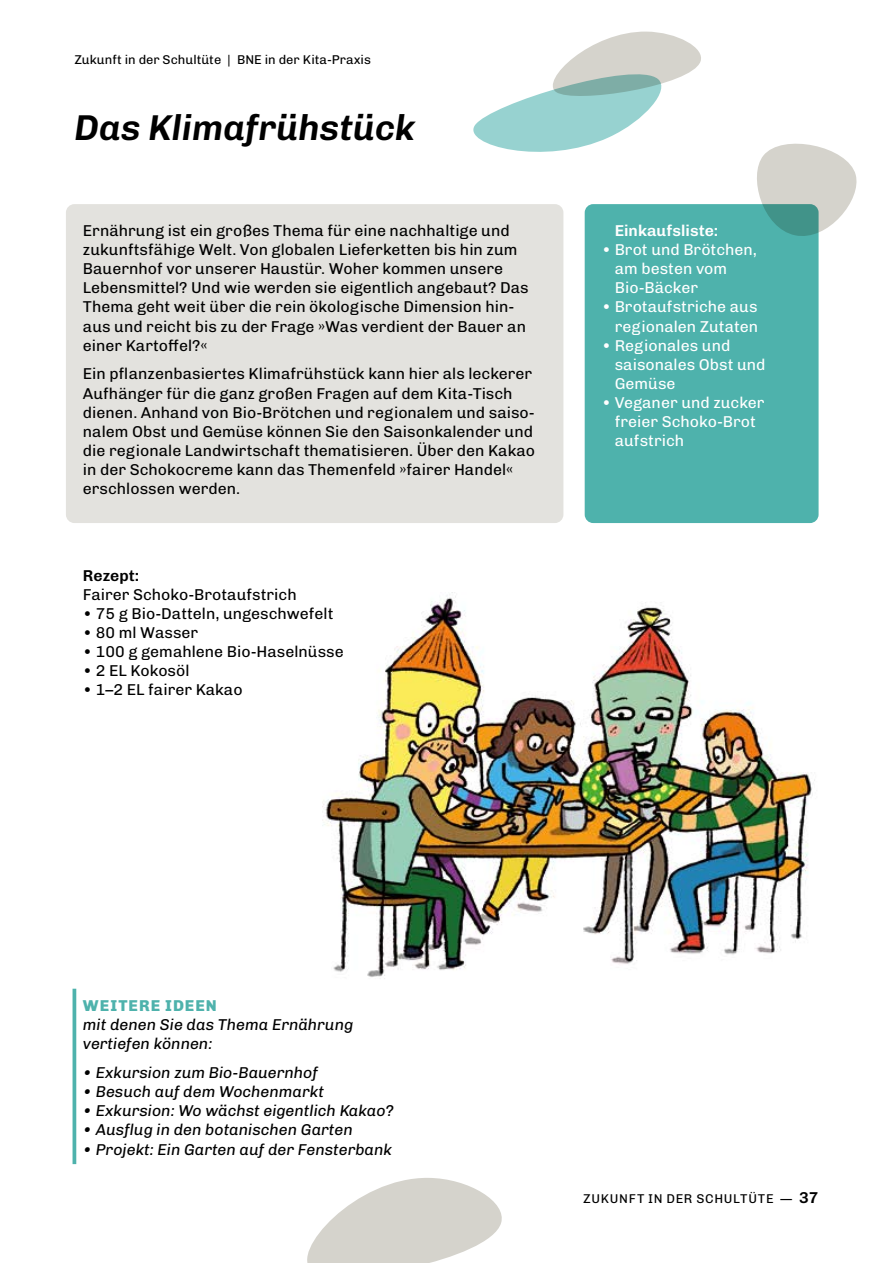
<style>
.page{position:relative;width:893px;height:1263px;background:#fff}
.page>*{position:absolute;margin:0;border:0;box-sizing:border-box;transform-origin:0 0}
.t1{font:italic 600 36px "Chivo";color:#000}
.t2{font:15.75px/19.2px "Chivo";color:#000}
.t3{font:italic 15.75px/19.2px "Chivo";color:#000}
.t4{font:15.75px/19.2px "Chivo";color:#fff}
.t5{font:600 15.75px "Chivo";color:#fff}
.t6{font:600 15.75px "Chivo";color:#000}
.t7{font:12.75px "Chivo";color:#000}
.t8{font:12.75px "Chivo";letter-spacing:.055em;color:#000}
.s1{font-weight:800;font-style:normal;color:#4eb2ac}
.s2{font-weight:600;font-size:15.75px}
</style>
<div class="page">
<img style="left:66px;top:204px;width:752px;height:961px">
<div style="left:66px;top:204px;width:497px;height:319px;background:#e3e2de;border-radius:9px"></div>
<hr style="left:73px;top:989px;width:3px;height:175px;background:#4eb2ac">
<svg style="left:307px;top:1178px;width:195px;height:85px"></svg>
<svg style="left:473px;top:31px;width:228px;height:121px"></svg>
<div style="left:585px;top:204px;width:234px;height:319px;background:#4eb2ac;border-radius:9px"></div>
<svg style="left:747px;top:143px;width:110px;height:99px"></svg>
<p class="t7" style="left:74px;top:50px;width:298px">Zukunft in der Schultüte | BNE in der Kita-Praxis</p>
<h4 class="t1" style="left:74px;top:100px;width:343px">Das Klimafrühstück</h4>
<p class="t2" style="left:83px;top:220px;width:447px">Ernährung ist ein großes Thema für eine nachhaltige und zukunftsfähige Welt. Von globalen Lieferketten bis hin zum Bauernhof vor unserer Haustür. Woher kommen unsere Lebensmittel? Und wie werden sie eigentlich angebaut? Das Thema geht weit über die rein ökologische Dimension hin&shy;aus und reicht bis zu der Frage »Was verdient der Bauer an einer Kartoffel?«</p>
<p class="t2" style="left:83px;top:364px;width:454px">Ein pflanzenbasiertes Klimafrühstück kann hier als leckerer Aufhänger für die ganz großen Fragen auf dem Kita-Tisch dienen. Anhand von Bio-Brötchen und regionalem und saiso&shy;nalem Obst und Gemüse können Sie den Saisonkalender und die regionale Landwirtschaft thematisieren. Über den Kakao in der Schokocreme kann das Themenfeld »fairer Handel« erschlossen werden.</p>
<h4 class="t6" style="left:83px;top:563px;width:58px">Rezept:</h4>
<p class="t2" style="left:83px;top:584px;width:215px">Fairer Schoko-Brotaufstrich</p>
<p class="t2" style="left:83px;top:603px;width:252px">• 75 g Bio-Datteln, ungeschwefelt</p>
<p class="t2" style="left:83px;top:622px;width:117px">• 80 ml Wasser</p>
<p class="t2" style="left:83px;top:641px;width:262px">• 100 g gemahlene Bio-Haselnüsse</p>
<p class="t2" style="left:83px;top:660px;width:108px">• 2 EL Kokosöl</p>
<p class="t2" style="left:83px;top:680px;width:161px">• 1–2 EL fairer Kakao</p>
<p class="t5" style="left:615px;top:218px;width:105px">Einkaufsliste:</p>
<p class="t4" style="left:615px;top:239px;width:144px;text-indent:-13px">• Brot und Brötchen, am besten vom<br>Bio-Bäcker</p>
<p class="t4" style="left:602px;top:297px;width:158px;text-align:right">• Brotaufstriche aus regionalen Zutaten</p>
<p class="t4" style="left:615px;top:335px;width:152px;text-indent:-13px">• Regionales und saisonales Obst und<br>Gemüse</p>
<p class="t4" style="left:602px;top:392px;width:170px;text-align:center">• Veganer und zucker&shy;freier Schoko-Brot-</p>
<p class="t4" style="left:615px;top:431px;width:71px">aufstrich</p>
<h4 class="t3" style="left:83px;top:995px;width:272px"><span class="s1">WEITERE IDEEN<br></span>mit denen Sie das Thema Ernährung vertiefen können:</h4>
<p class="t3" style="left:83px;top:1062px;width:236px">• Exkursion zum Bio-Bauernhof</p>
<p class="t3" style="left:83px;top:1081px;width:242px">• Besuch auf dem Wochenmarkt</p>
<p class="t3" style="left:83px;top:1100px;width:312px">• Exkursion: Wo wächst eigentlich Kakao?</p>
<p class="t3" style="left:83px;top:1120px;width:271px">• Ausflug in den botanischen Garten</p>
<p class="t3" style="left:83px;top:1139px;width:311px">• Projekt: Ein Garten auf der Fensterbank</p>
<p class="t8" style="left:583px;top:1189px;width:237px">ZUKUNFT IN DER SCHULTÜTE — <span class="s2">37</span></p>
</div>
